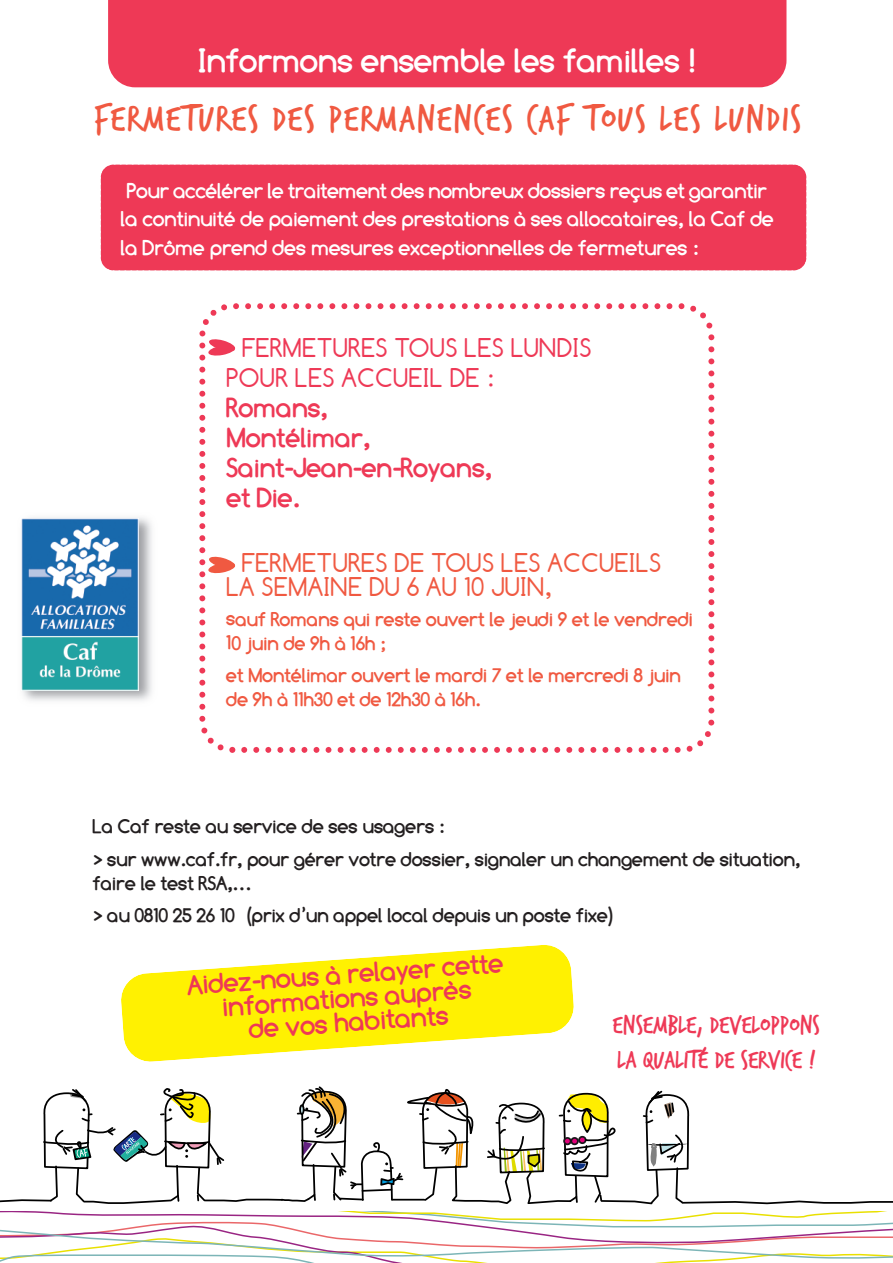
<style>
.page{position:relative;width:893px;height:1263px;background:#fff}
.page>*{position:absolute;margin:0;border:0;box-sizing:border-box;transform-origin:0 0}
.t1{font:39px "Trash Hand";letter-spacing:.05em;color:#f05941}
.t2{font:700 33px "Comfortaa";color:#fff}
.t3{font:700 27px/30px "Comfortaa";color:#ee3956}
.t4{font:27px/24px "Comfortaa";color:#f05941}
.t5{font:27px/30px "Comfortaa";color:#ee3956}
.t6{font:27px/34.5px "Trash Hand";color:#ee3956}
.t7{font:700 21px/28.5px "Comfortaa";color:#fff}
.t8{font:700 19.5px/32.5px "Comfortaa";color:#231f20}
.t9{font:700 19.5px/23.9px "Comfortaa";color:#f05941}
</style>
<div class="page">
<div style="left:100px;top:164px;width:707px;height:107px;background:#ee3956"></div>
<div style="left:108px;top:0;width:678px;height:87px;background:#ee3956"></div>
<img style="left:22px;top:517px;width:130px;height:184px">
<img style="left:21px;top:519px;width:118px;height:172px">
<svg style="left:199px;top:303px;width:516px;height:450px"></svg>
<svg style="left:229px;top:747px;width:6px;height:6px"></svg>
<svg style="left:0;top:1086px;width:893px;height:119px"></svg>
<svg style="left:121px;top:945px;width:453px;height:117px"></svg>
<svg style="left:208px;top:339px;width:28px;height:17px"></svg>
<svg style="left:0;top:1212px;width:893px;height:51px"></svg>
<svg style="left:208px;top:556px;width:28px;height:18px"></svg>
<h2 class="t2" style="left:198px;top:42px;width:500px">Informons ensemble les familles !</h2>
<h1 class="t1" style="left:94px;top:99px;width:709px">FERMETURES DES PERMANENCES CAF TOUS LES LUNDIS</h1>
<p class="t7" style="left:121px;top:176px;width:655px;text-indent:7px">Pour accélérer le traitement des nombreux dossiers reçus et garantir la continuité de paiement des prestations à ses allocataires, la Caf de la Drôme prend des mesures exceptionnelles de fermetures :</p>
<p class="t5" style="left:227px;top:332px;width:367px">- FERMETURES TOUS LES LUNDIS<br>POUR LES ACCUEIL DE :</p>
<p class="t3" style="left:226px;top:392px;width:267px">Romans,<br>Montélimar,<br>Saint-Jean-en-Royans, et Die.</p>
<p class="t4" style="left:226px;top:550px;width:437px">- FERMETURES DE TOUS LES ACCUEILS<br>LA SEMAINE DU 6 AU 10 JUIN,</p>
<p class="t9" style="left:226px;top:607px;width:468px">sauf Romans qui reste ouvert le jeudi 9 et le vendredi<br>10 juin de 9h à 16h ;</p>
<p class="t9" style="left:226px;top:663px;width:456px">et Montélimar ouvert le mardi 7 et le mercredi 8 juin de 9h à 11h30 et de 12h30 à 16h.</p>
<p class="t8" style="left:93px;top:810px;width:709px">La Caf reste au service de ses usagers :<br>&gt; sur www.caf.fr, pour gérer votre dossier, signaler un changement de situation,</p>
<p class="t8" style="left:93px;top:867px;width:524px">faire le test RSA,…<br>&gt; au 0810 25 26 10 (prix d’un appel local depuis un poste fixe)</p>
<p class="t3" style="left:186px;top:973px;width:318px;line-height:24px;text-align:center;rotate:-4deg">Aidez-nous à relayer cette informations auprès<br>de vos habitants</p>
<p class="t6" style="left:613px;top:1009px;width:209px">ENSEMBLE, DEVELOPPONS<br>LA QUALITÉ DE SERVICE !</p>
</div>
